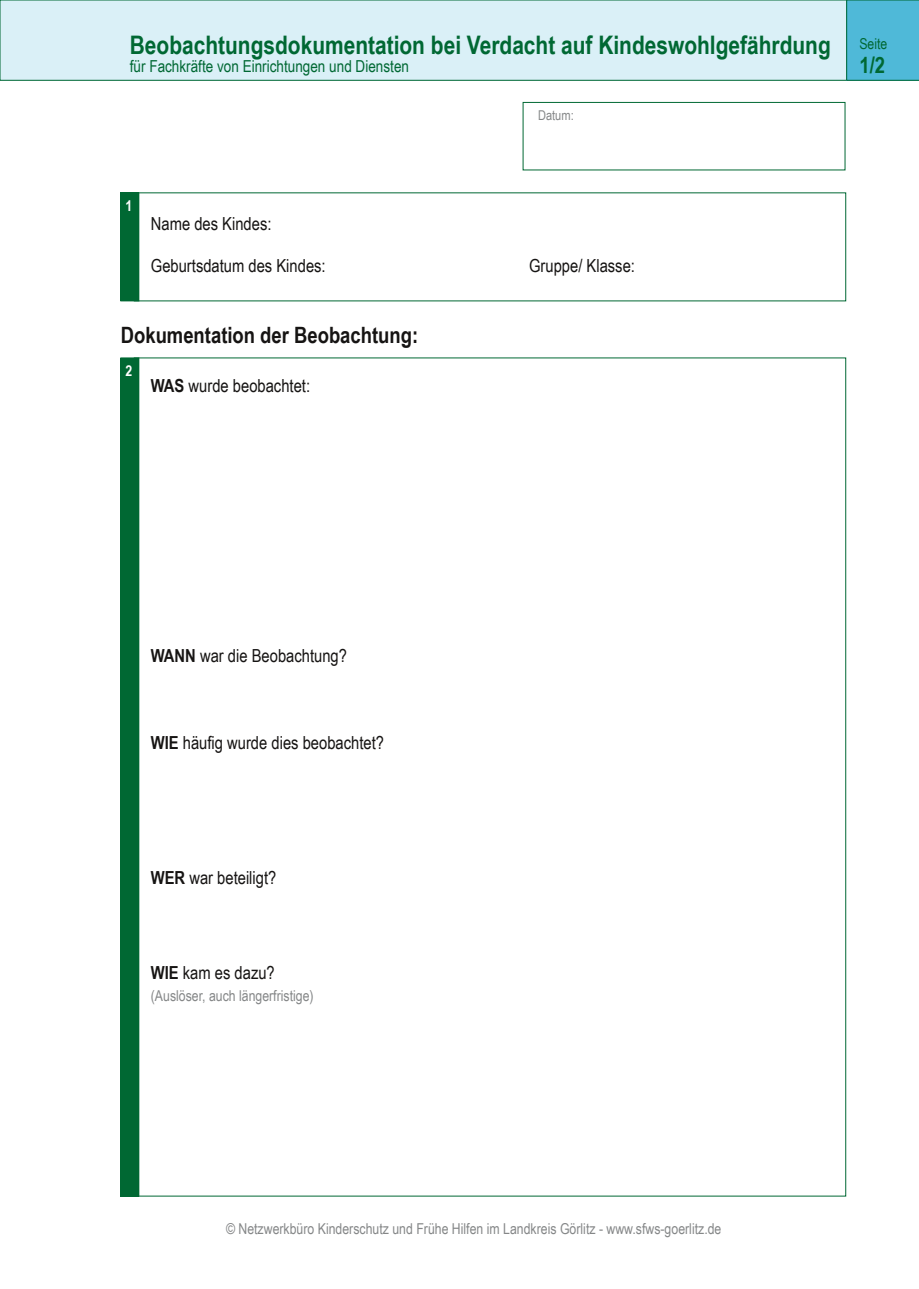
<style>
.page{position:relative;width:919px;height:1289px;background:#fff}
.page>*{position:absolute;margin:0;border:0;box-sizing:border-box;transform-origin:0 0}
.t1{font:700 25.5px "Arial Narrow";color:#006833}
.t2{font:700 22.5px "Arial Narrow";color:#161413}
.t3{font:700 22.5px "Arial Narrow";color:#006833}
.t4{font:18px "Arial Narrow";color:#161413}
.t5{font:16.5px "Arial Narrow";color:#006833}
.t6{font:15px "Arial Narrow";color:#858788}
.t7{font:15px "Arial Narrow";color:#006833}
.t8{font:700 15px "Arial Narrow";color:#fff}
.t9{font:13.5px "Arial Narrow";color:#858788}
.s1{font-weight:700}
</style>
<div class="page">
<div style="left:121px;top:193px;width:18px;height:108px;background:#006833"></div>
<div style="left:121px;top:358px;width:18px;height:838px;background:#006833"></div>
<div style="left:523px;top:102px;width:322px;height:68px;border:1px solid #006833"></div>
<hr style="left:611px;top:123px;width:4px;height:46px;background:#fff">
<div style="left:691px;top:123px;width:5px;height:46px;background:#fff"></div>
<div style="left:0;top:0;width:847px;height:80px;background:#daf0f7"></div>
<div style="left:846px;top:0;width:72px;height:80px;background:#4fb9d8"></div>
<h1 class="t1" style="left:130px;top:30px;width:702px">Beobachtungsdokumentation bei Verdacht auf Kindeswohlgefährdung</h1>
<p class="t5" style="left:130px;top:56px;width:281px">für Fachkräfte von Einrichtungen und Diensten</p>
<p class="t9" style="left:538px;top:107px;width:37px">Datum:</p>
<p class="t7" style="left:859px;top:35px;width:30px">Seite</p>
<p class="t3" style="left:859px;top:52px;width:27px">1/2</p>
<p class="t8" style="left:125px;top:197px;width:8px">1</p>
<p class="t4" style="left:151px;top:213px;width:122px">Name des Kindes:</p>
<p class="t4" style="left:151px;top:255px;width:176px">Geburtsdatum des Kindes:</p>
<p class="t4" style="left:529px;top:255px;width:107px">Gruppe/ Klasse:</p>
<p class="t2" style="left:121px;top:321px;width:299px">Dokumentation der Beobachtung:</p>
<p class="t4" style="left:151px;top:375px;width:161px"><span class="s1">WAS</span> wurde beobachtet:</p>
<p class="t8" style="left:125px;top:362px;width:8px">2</p>
<p class="t4" style="left:151px;top:645px;width:198px"><span class="s1">WANN</span> war die Beobachtung?</p>
<p class="t4" style="left:151px;top:732px;width:235px"><span class="s1">WIE</span> häufig wurde dies beobachtet?</p>
<p class="t4" style="left:151px;top:867px;width:127px"><span class="s1">WER</span> war beteiligt?</p>
<p class="t4" style="left:151px;top:962px;width:125px"><span class="s1">WIE</span> kam es dazu?</p>
<p class="t6" style="left:151px;top:987px;width:164px">(Auslöser, auch längerfristige)</p>
<p class="t6" style="left:226px;top:1219px;width:497px">© Netzwerkbüro Kinderschutz und Frühe Hilfen im Landkreis Görlitz - www.sfws-goerlitz.de</p>
</div>
